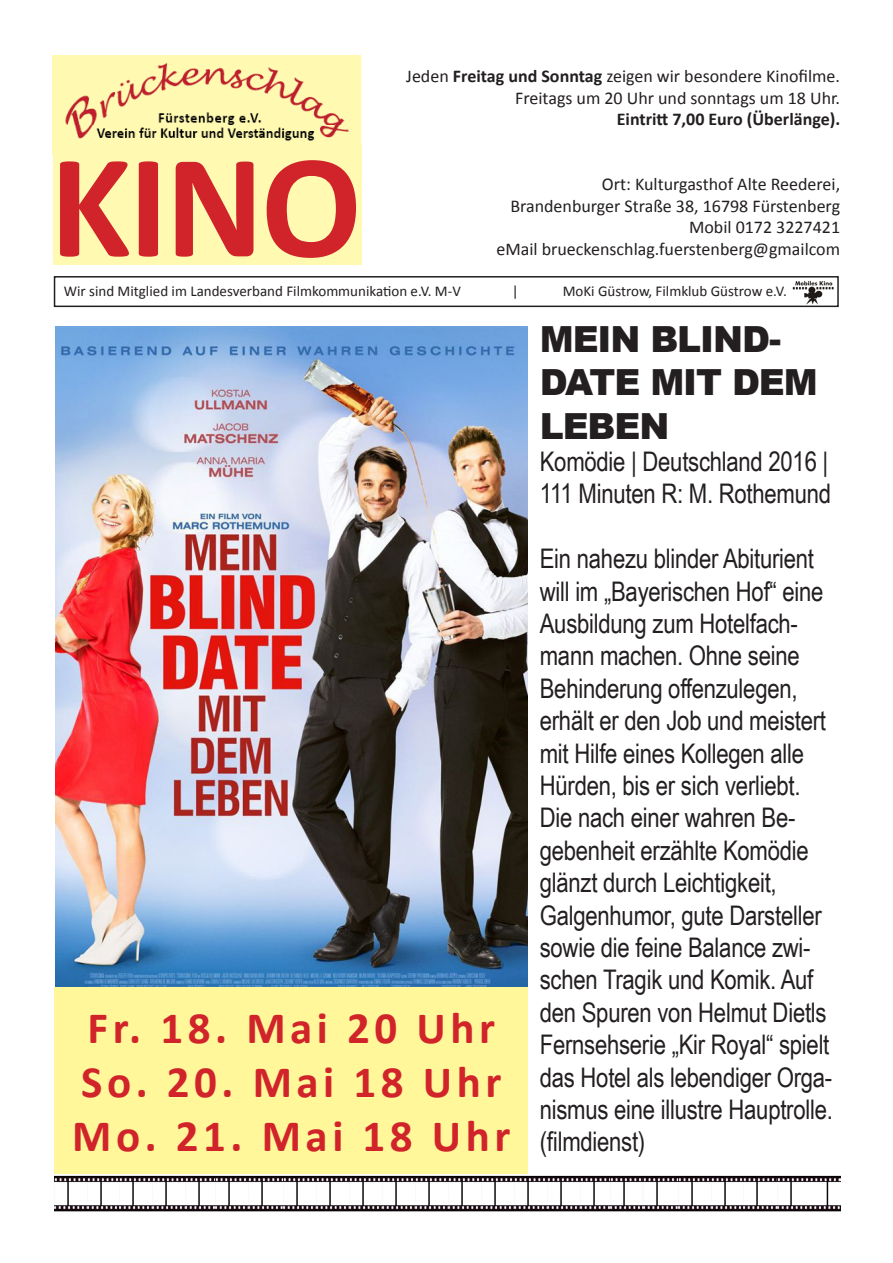
<style>
.page{position:relative;width:893px;height:1263px;background:#fff}
.page>*{position:absolute;margin:0;border:0;box-sizing:border-box;transform-origin:0 0}
.t1{font:700 149.4px "Calibri";color:#d1232a}
.t2{font:700 45px/54px "Calibri";letter-spacing:.1em;color:#d1232a}
.t3{font:900 36px/43.2px "Arial";letter-spacing:-.03em;color:#231f20}
.t4{font:27px/32.4px "Arial Narrow";letter-spacing:-.01em;color:#231f20}
.t5{font:18px/21.6px "Calibri";color:#231f20;text-align:right}
.t6{font:700 18px "Calibri";color:#231f20}
.t7{font:15px "Calibri";color:#231f20}
.s1{font-weight:700}
</style>
<div class="page">
<img style="left:53px;top:56px;width:309px;height:88px">
<div style="left:53px;top:144px;width:309px;height:121px;background:#fff9b2"></div>
<img style="left:56px;top:326px;width:472px;height:660px">
<img style="left:54px;top:1175px;width:33px;height:37px">
<img style="left:87px;top:1175px;width:33px;height:37px">
<img style="left:120px;top:1173px;width:33px;height:39px">
<img style="left:153px;top:1173px;width:33px;height:39px">
<img style="left:186px;top:1173px;width:63px;height:39px">
<img style="left:249px;top:1173px;width:63px;height:39px">
<img style="left:284px;top:1174px;width:33px;height:38px">
<img style="left:317px;top:1175px;width:32px;height:37px">
<img style="left:349px;top:1173px;width:33px;height:39px">
<img style="left:382px;top:1173px;width:33px;height:39px">
<img style="left:415px;top:1173px;width:63px;height:39px">
<img style="left:449px;top:1174px;width:33px;height:38px">
<img style="left:482px;top:1175px;width:32px;height:37px">
<img style="left:514px;top:1175px;width:34px;height:37px">
<img style="left:548px;top:1175px;width:32px;height:37px">
<img style="left:580px;top:1175px;width:64px;height:37px">
<img style="left:644px;top:1175px;width:34px;height:37px">
<img style="left:678px;top:1175px;width:33px;height:37px">
<img style="left:711px;top:1175px;width:33px;height:37px">
<img style="left:744px;top:1175px;width:33px;height:37px">
<img style="left:777px;top:1175px;width:63px;height:37px">
<img style="left:792px;top:280px;width:42px;height:24px">
<div style="left:54px;top:276px;width:785px;height:31px;border:2px solid #231f20"></div>
<div style="left:55px;top:986px;width:473px;height:187px;background:#fff79a"></div>
<h1 class="t1" style="left:50px;top:101px;width:314px">KINO</h1>
<p class="t5" style="left:406px;top:65px;width:435px">Jeden <span class="s1">Freitag und Sonntag</span> zeigen wir besondere Kinofilme.</p>
<p class="t5" style="left:515px;top:87px;width:326px">Freitags um 20 Uhr und sonntags um 18 Uhr.</p>
<p class="t6" style="left:617px;top:107px;width:225px">Eintritt 7,00 Euro (Überlänge).</p>
<p class="t5" style="left:510px;top:173px;width:331px">Ort: Kulturgasthof Alte Reederei,<br>Brandenburger Straße 38, 16798 Fürstenberg</p>
<p class="t5" style="left:496px;top:216px;width:345px">Mobil 0172 3227421<br>eMail brueckenschlag.fuerstenberg@gmailcom</p>
<p class="t7" style="left:64px;top:281px;width:399px">Wir sind Mitglied im Landesverband Filmkommunikation e.V. M-V</p>
<p class="t7" style="left:512px;top:281px;width:8px">|</p>
<p class="t7" style="left:563px;top:281px;width:226px">MoKi Güstrow, Filmklub Güstrow e.V.</p>
<p class="t2" style="left:88px;top:999px;width:409px">Fr. 18. Mai 20 Uhr</p>
<p class="t2" style="left:72px;top:1053px;width:440px">So. 20. Mai 18 Uhr<br>Mo. 21. Mai 18 Uhr</p>
<p class="t3" style="left:540px;top:317px;width:280px">MEIN BLIND-<br>DATE MIT DEM<br>LEBEN</p>
<p class="t4" style="left:540px;top:444px;width:293px">Komödie | Deutschland 2016 |<br>111 Minuten R: M. Rothemund</p>
<p class="t4" style="left:540px;top:541px;width:295px">Ein nahezu blinder Abiturient will im „Bayerischen Hof“ eine<br>Ausbildung zum Hotelfach&shy;mann machen. Ohne seine<br>Behinderung offenzulegen, erhält er den Job und meistert mit Hilfe eines Kollegen alle<br>Hürden, bis er sich verliebt.<br>Die nach einer wahren Be&shy;gebenheit erzählte Komödie glänzt durch Leichtigkeit,<br>Galgenhumor, gute Darsteller sowie die feine Balance zwi&shy;schen Tragik und Komik. Auf den Spuren von Helmut Dietls<br>Fernsehserie „Kir Royal“ spielt das Hotel als lebendiger Orga&shy;nismus eine illustre Hauptrolle. (filmdienst)</p>
</div>
